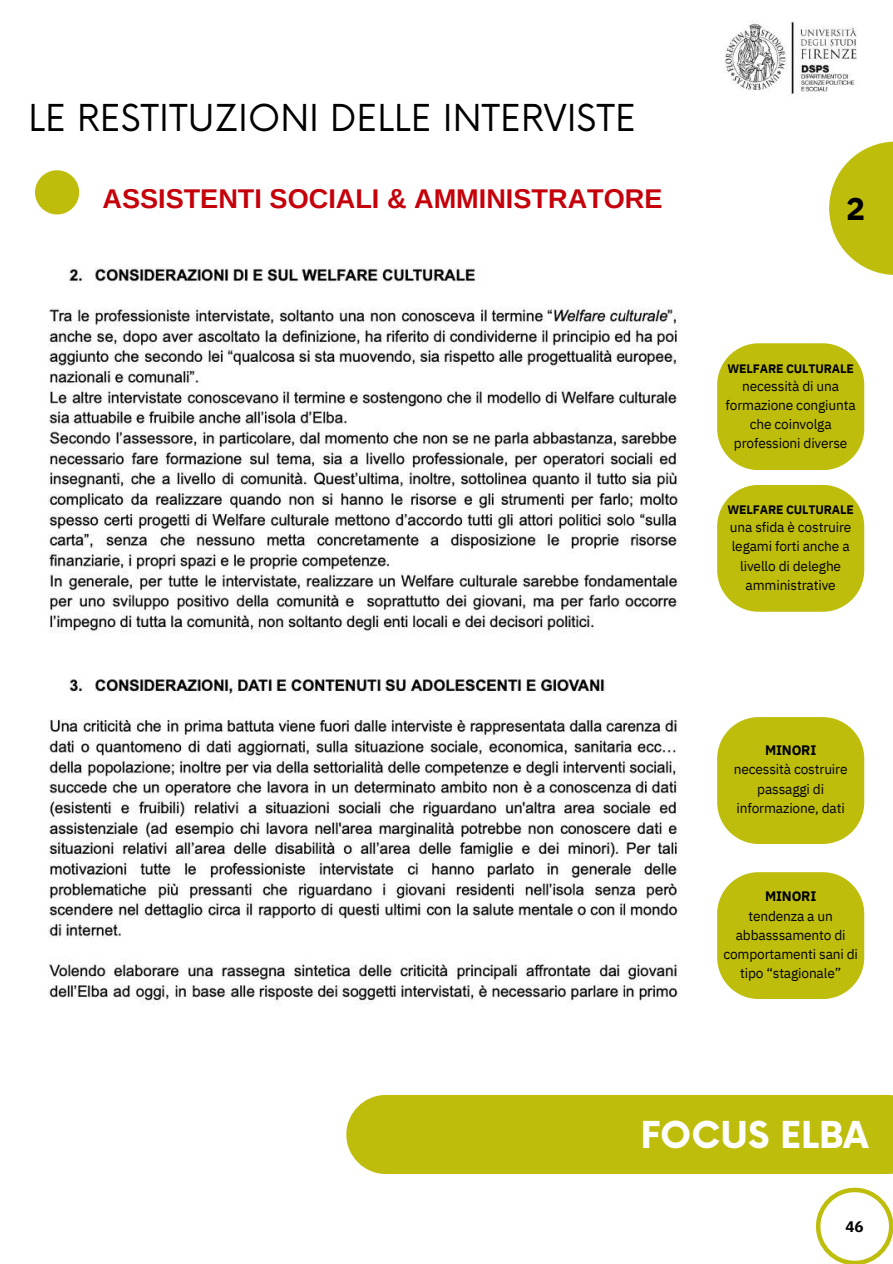
<style>
.page{position:relative;width:893px;height:1264px;background:#fff}
.page>*{position:absolute;margin:0;border:0;box-sizing:border-box;transform-origin:0 0}
.t1{font:36.15px "Now";color:#000}
.t2{font:700 36.15px "Now";color:#fff}
.t3{font:700 31.65px "IBM Plex Sans";color:#000}
.t4{font:700 27.15px "Arimo";color:#c5000b}
.t5{font:700 15.15px "IBM Plex Sans";color:#000}
.t6{font:13.65px/19.2px "IBM Plex Sans";letter-spacing:-.01em;color:#000;text-align:center}
.t7{font:700 13.65px "IBM Plex Sans";letter-spacing:-.01em;color:#000}
.t8{font:700 12.15px "IBM Plex Sans";letter-spacing:-.01em;color:#000}
</style>
<div class="page">
<img style="left:724px;top:21px;width:133px;height:74px">
<div style="left:346px;top:1095px;width:546px;height:78px;background:#bfbd0c"></div>
<div style="left:35px;top:170px;width:44px;height:44px;background:#bfbd0c;border-radius:50%"></div>
<img style="left:48px;top:267px;width:632px;height:738px">
<svg style="left:829px;top:141px;width:63px;height:134px;fill:#bfbd0c"></svg>
<svg style="left:717px;top:343px;width:147px;height:127px;background:#c4c21f"></svg>
<svg style="left:717px;top:485px;width:147px;height:126px;background:#c3c21e"></svg>
<svg style="left:717px;top:717px;width:147px;height:127px;background:#c4c21f"></svg>
<svg style="left:717px;top:872px;width:147px;height:127px;background:#c4c21f"></svg>
<svg style="left:816px;top:1187px;width:76px;height:76px"></svg>
<h1 class="t1" style="left:28px;top:97px;width:609px">LE RESTITUZIONI DELLE INTERVISTE</h1>
<h3 class="t4" style="left:102px;top:183px;width:561px">ASSISTENTI SOCIALI &amp; AMMINISTRATORE</h3>
<h2 class="t3" style="left:846px;top:188px;width:21px">2</h2>
<p class="t8" style="left:727px;top:360px;width:128px">WELFARE CULTURALE</p>
<p class="t6" style="left:725px;top:376px;width:132px">necessità di una formazione congiunta che coinvolga professioni diverse</p>
<p class="t8" style="left:727px;top:502px;width:128px">WELFARE CULTURALE</p>
<p class="t6" style="left:729px;top:517px;width:123px">una sfida è costruire legami forti anche a livello di deleghe amministrative</p>
<p class="t7" style="left:765px;top:741px;width:53px">MINORI</p>
<p class="t6" style="left:733px;top:759px;width:115px">necessità costruire passaggi di informazione, dati</p>
<p class="t7" style="left:765px;top:887px;width:53px">MINORI</p>
<p class="t6" style="left:723px;top:905px;width:136px">tendenza a un abbasssamento di comportamenti sani di tipo “stagionale”</p>
<h1 class="t2" style="left:640px;top:1115px;width:229px">FOCUS ELBA</h1>
<p class="t5" style="left:845px;top:1215px;width:20px">46</p>
</div>
